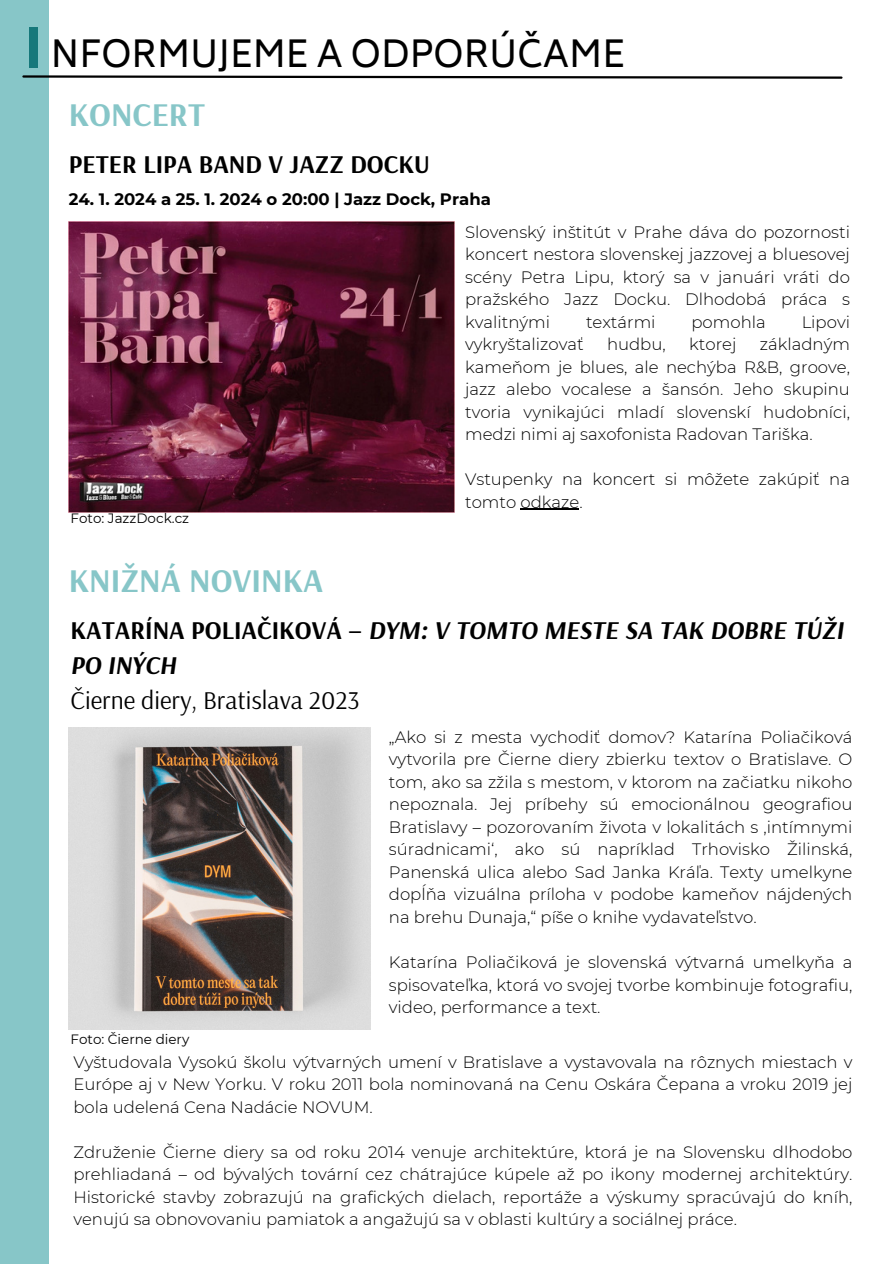
<style>
.page{position:relative;width:893px;height:1264px;background:#fff}
.page>*{position:absolute;margin:0;border:0;box-sizing:border-box;transform-origin:0 0}
.t1{font:700 63px "Arsenal";color:#16787b}
.t2{font:36px "Biryani";color:#000}
.t3{font:700 33px "Arsenal";color:#87c6c8}
.t4{font:italic 700 25.5px/34.8px "Arsenal";color:#000}
.t5{font:25.5px "Arsenal";color:#000}
.t6{font:700 25.5px "Arsenal";color:#000}
.t7{font:300 16.5px/22.5px "Montserrat";color:#000;text-align:justify}
.t8{font:700 16.5px "Montserrat";color:#000}
.t9{font:13.5px "Montserrat";color:#000}
.s1{font-style:normal}
</style>
<div class="page">
<div style="left:0;top:0;width:48px;height:1263px;background:#87c6c8"></div>
<svg style="left:22px;top:74px;width:821px;height:6px"></svg>
<img style="left:69px;top:222px;width:386px;height:290px">
<img style="left:69px;top:727px;width:301px;height:301px">
<hr style="left:520px;top:509px;width:59px;height:1px;background:#000">
<p class="t1" style="left:24px;top:5px;width:20px">I</p>
<p class="t2" style="left:51px;top:34px;width:575px">NFORMUJEME A ODPORÚČAME</p>
<p class="t3" style="left:69px;top:93px;width:138px">KONCERT</p>
<p class="t6" style="left:69px;top:147px;width:362px">PETER LIPA BAND V JAZZ DOCKU</p>
<p class="t8" style="left:69px;top:188px;width:423px">24. 1. 2024 a 25. 1. 2024 o 20:00 | Jazz Dock, Praha</p>
<p class="t7" style="left:465px;top:220px;width:386px">Slovenský inštitút v Prahe dáva do pozornosti koncert nestora slovenskej jazzovej a bluesovej scény Petra Lipu, ktorý sa v januári vráti do pražského Jazz Docku. Dlhodobá práca s kvalitnými</p>
<p class="t7" style="left:586px;top:310px;width:71px">textármi</p>
<p class="t7" style="left:691px;top:310px;width:76px">pomohla</p>
<p class="t7" style="left:801px;top:310px;width:50px">Lipovi</p>
<p class="t9" style="left:70px;top:510px;width:120px">Foto: JazzDock.cz</p>
<p class="t7" style="left:465px;top:333px;width:120px">vykryštalizovať</p>
<p class="t7" style="left:607px;top:333px;width:60px">hudbu,</p>
<p class="t7" style="left:689px;top:333px;width:49px">ktorej</p>
<p class="t7" style="left:465px;top:333px;width:386px;text-indent:295px">základným kameňom je blues, ale nechýba R&amp;B, groove, jazz alebo vocalese a šansón. Jeho skupinu tvoria vynikajúci mladí slovenskí hudobníci, medzi nimi aj saxofonista Radovan Tariška.</p>
<p class="t7" style="left:465px;top:468px;width:386px">Vstupenky na koncert si môžete zakúpiť na tomto odkaze.</p>
<p class="t3" style="left:69px;top:559px;width:256px">KNIŽNÁ NOVINKA</p>
<p class="t4" style="left:70px;top:612px;width:774px"><span class="s1">KATARÍNA POLIAČIKOVÁ –</span> DYM: V TOMTO MESTE SA TAK DOBRE TÚŽI<br>PO INÝCH</p>
<p class="t5" style="left:70px;top:683px;width:290px">Čierne diery, Bratislava 2023</p>
<p class="t9" style="left:70px;top:1030px;width:120px">Foto: Čierne diery</p>
<p class="t7" style="left:389px;top:725px;width:465px">„Ako si z mesta vychodiť domov? Katarína Poliačiková vytvorila pre Čierne diery zbierku textov o Bratislave. O tom, ako sa zžila s mestom, v ktorom na začiatku nikoho nepoznala. Jej príbehy sú emocionálnou geografiou Bratislavy – pozorovaním života v lokalitách s ‚intímnymi súradnicami‘, ako sú napríklad Trhovisko Žilinská, Panenská ulica alebo Sad Janka Kráľa. Texty umelkyne dopĺňa vizuálna príloha v podobe kameňov nájdených na brehu Dunaja,“ píše o knihe vydavateľstvo.</p>
<p class="t7" style="left:389px;top:950px;width:465px">Katarína Poliačiková je slovenská výtvarná umelkyňa a spisovateľka, ktorá vo svojej tvorbe kombinuje fotografiu, video, performance a text.</p>
<p class="t7" style="left:73px;top:1050px;width:780px">Vyštudovala Vysokú školu výtvarných umení v Bratislave a vystavovala na rôznych miestach v Európe aj v New Yorku. V roku 2011 bola nominovaná na Cenu Oskára Čepana a vroku 2019 jej bola udelená Cena Nadácie NOVUM.</p>
<p class="t7" style="left:73px;top:1140px;width:780px">Združenie Čierne diery sa od roku 2014 venuje architektúre, ktorá je na Slovensku dlhodobo prehliadaná – od bývalých tovární cez chátrajúce kúpele až po ikony modernej architektúry.<br>Historické stavby zobrazujú na grafických dielach, reportáže a výskumy spracúvajú do kníh, venujú sa obnovovaniu pamiatok a angažujú sa v oblasti kultúry a sociálnej práce.</p>
</div>
